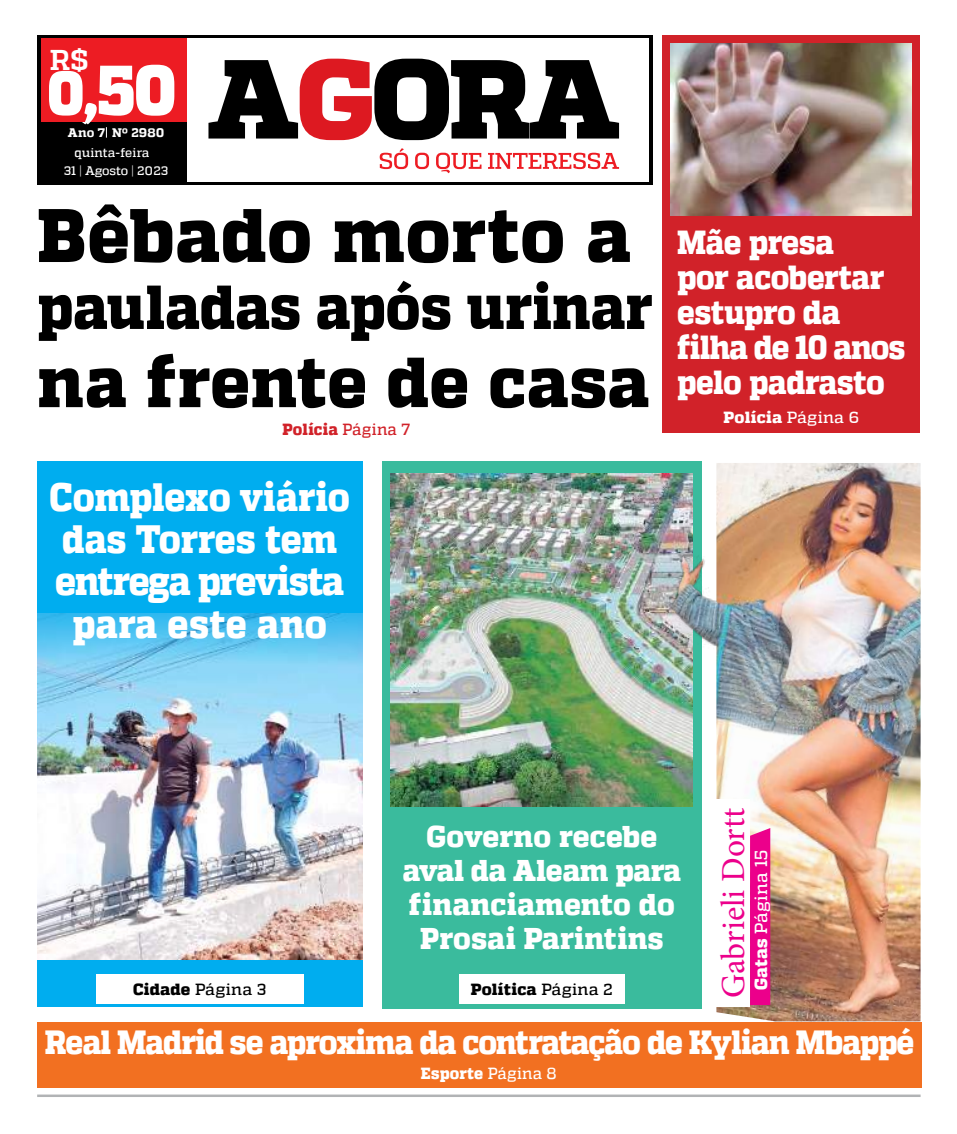
<style>
.page{position:relative;width:957px;height:1134px;background:#fff}
.page>*{position:absolute;margin:0;border:0;box-sizing:border-box;transform-origin:0 0}
.t1{font:800 75.62px "MW Quadon";letter-spacing:.005em;color:#000;scale:.95 1}
.t2{font:800 70.75px "MW Quadon";letter-spacing:.005em;color:#000;scale:.95 1}
.t3{font:800 62px "MW Quadon";letter-spacing:-.005em;color:#000;scale:.9 1}
.t4{font:900 61.38px "MW Quadon";color:#fff;scale:.91 1}
.t5{font:800 39.5px/42.1px "MW Quadon";letter-spacing:-.01em;color:#fff;text-align:center;scale:.9 1}
.t6{font:33.62px "Minion Pro";color:#ec008b}
.t7{font:800 33.5px "MW Quadon";letter-spacing:-.035em;color:#fff;scale:.9 1}
.t8{font:800 33.25px/35px "MW Quadon";letter-spacing:-.02em;color:#fff;scale:.9 1}
.t9{font:800 30px/33.9px "MW Quadon";letter-spacing:.005em;color:#fff;text-align:center;scale:.95 1}
.t10{font:700 18.38px "MW Quadon";color:#fff}
.t11{font:500 17.5px "MW Quadon";letter-spacing:.02em;color:#fff}
.t12{font:800 16.12px "MW Quadon";letter-spacing:.01em;color:#000}
.t13{font:800 16.12px "MW Quadon";letter-spacing:.015em;color:#fff;scale:.95 1}
.t14{font:800 16.12px "MW Quadon";letter-spacing:.015em;color:#d12229;scale:.95 1}
.t15{font:800 16.12px "MW Quadon";letter-spacing:.015em;color:#fff}
.t16{font:500 16.12px "MW Quadon";letter-spacing:.02em;color:#000}
.t17{font:500 12.38px/17.6px "MW Quadon";letter-spacing:-.005em;color:#fff}
.t18{font:800 12.38px "MW Quadon";letter-spacing:.025em;color:#fff}
.s1{font-size:28.62px}
.s2{font-size:70px}
.s3{font-weight:500}
.s4{font-weight:800}
</style>
<div class="page">
<img style="left:716px;top:463px;width:204px;height:558px">
<div style="left:37px;top:1022px;width:884px;height:65px;background:#f27021"></div>
<div style="left:382px;top:461px;width:319px;height:548px;background:#3abb9d"></div>
<div style="left:662px;top:35px;width:258px;height:397px;background:#d12229"></div>
<img style="left:671px;top:43px;width:240px;height:173px">
<div style="left:37px;top:122px;width:150px;height:63px;background:#000"></div>
<div style="left:37px;top:38px;width:150px;height:84px;background:#ed1c23"></div>
<hr style="left:649px;top:36px;width:3px;height:149px;background:#000">
<hr style="left:37px;top:36px;width:4px;height:149px;background:#000">
<svg style="left:208px;top:59px;width:411px;height:81px"></svg>
<svg style="left:380px;top:148px;width:28px;height:21px"></svg>
<svg style="left:415px;top:153px;width:14px;height:16px"></svg>
<svg style="left:436px;top:153px;width:45px;height:20px"></svg>
<svg style="left:488px;top:153px;width:131px;height:16px"></svg>
<hr style="left:37px;top:182px;width:615px;height:3px;background:#000">
<hr style="left:37px;top:1094px;width:883px;height:3px;background:#b1b3b5">
<div style="left:37px;top:461px;width:325px;height:546px;background:#00adef"></div>
<div style="left:96px;top:974px;width:207px;height:30px;background:#fff"></div>
<div style="left:459px;top:974px;width:165px;height:30px;background:#fff"></div>
<hr style="left:37px;top:35px;width:615px;height:3px;background:#000">
<img style="left:390px;top:474px;width:302px;height:333px">
<div style="left:714px;top:799px;width:36px;height:208px;background:#fff"></div>
<div style="left:750px;top:828px;width:20px;height:177px;background:#ec008b"></div>
<img style="left:668px;top:550px;width:48px;height:103px">
<img style="left:37px;top:613px;width:325px;height:347px">
<p class="t10" style="left:50px;top:48px;width:41px">R$<span class="s1">R$</span></p>
<h3 class="t4" style="left:48px;top:57px;width:142px">0,<span class="s2">50</span></h3>
<p class="t18" style="left:68px;top:126px;width:98px">Ano 7 Nº 2980</p>
<p class="t17" style="left:64px;top:144px;width:106px;text-indent:10px">quinta-feira<br>31 | Agosto | 2023</p>
<h1 class="t1" style="left:37px;top:191px;width:627px">Bêbado morto a</h1>
<h3 class="t3" style="left:37px;top:271px;width:685px">pauladas após urinar</h3>
<h2 class="t2" style="left:37px;top:341px;width:646px">na frente de casa</h2>
<p class="t14" style="left:282px;top:420px;width:136px">Polícia <span class="s3">Página 7</span></p>
<h3 class="t5" style="left:49px;top:477px;width:335px">Complexo viário das Torres tem entrega prevista para este ano</h3>
<p class="t8" style="left:677px;top:225px;width:255px">Mãe presa<br>por acobertar estupro da filha de 10 anos pelo padrasto</p>
<p class="t15" style="left:723px;top:408px;width:137px">Polícia <span class="s3">Página 6</span></p>
<p class="t6" style="left:711px;top:998px;width:192px;rotate:-90deg">Gabrieli Dortt</p>
<p class="t7" style="left:45px;top:1022px;width:967px">Real Madrid se aproxima da contratação de Kylian Mbappé</p>
<p class="t9" style="left:402px;top:820px;width:295px">Governo recebe aval da Aleam para financiamento do<br>Prosai Parintins</p>
<p class="t11" style="left:751px;top:990px;width:142px;rotate:-90deg"><span class="s4">Gatas</span> Página 15</p>
<p class="t16" style="left:133px;top:980px;width:135px"><span class="s4">Cidade</span> Página 3</p>
<p class="t12" style="left:471px;top:980px;width:144px">Política <span class="s3">Página 2</span></p>
<p class="t13" style="left:421px;top:1063px;width:144px">Esporte <span class="s3">Página 8</span></p>
</div>
